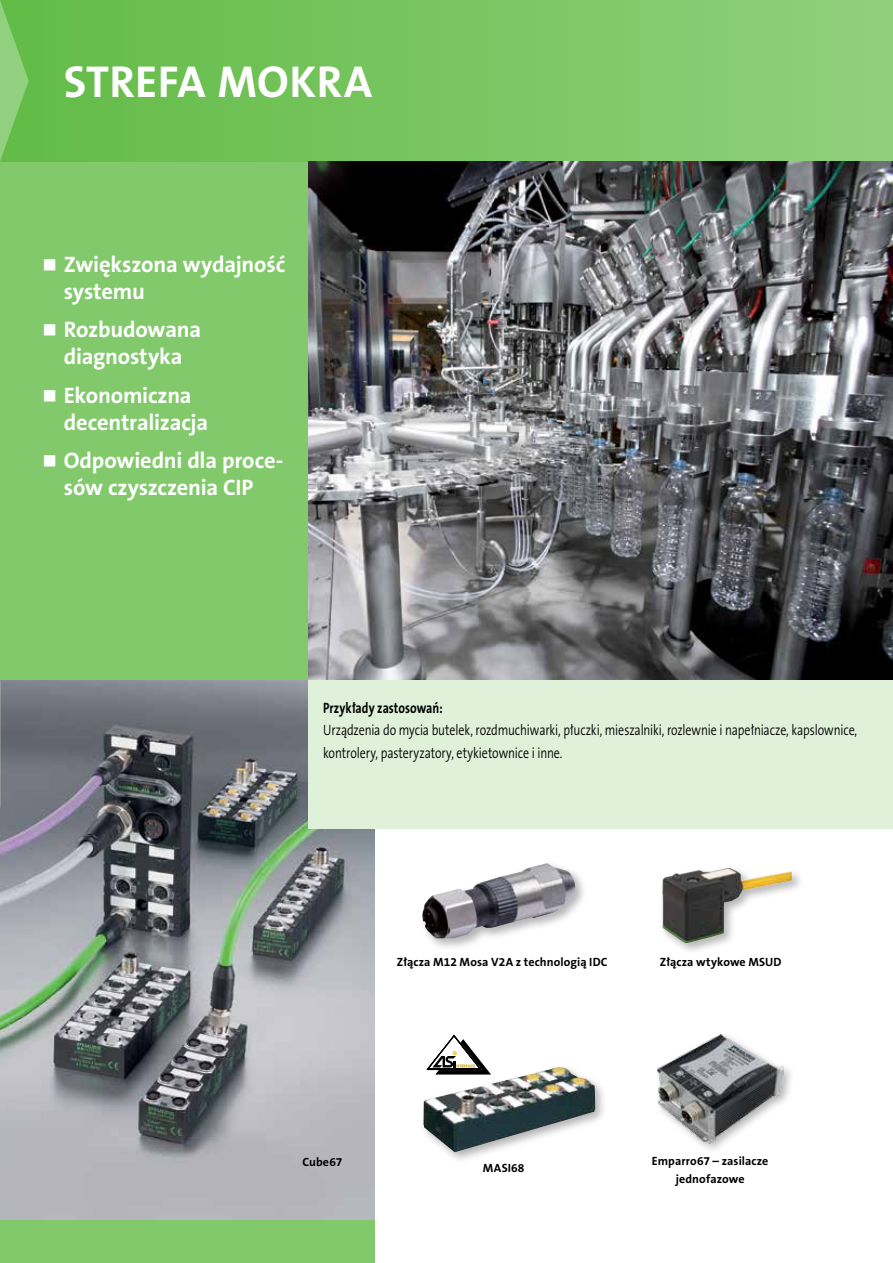
<style>
.page{position:relative;width:893px;height:1263px;background:#fff}
.page>*{position:absolute;margin:0;border:0;box-sizing:border-box;transform-origin:0 0}
.t1{font:700 45px "The Sans CE B7";letter-spacing:.005em;color:#fff}
.t2{font:700 22.5px/27px "The Sans CE B7";letter-spacing:-.01em;color:#fff}
.t3{font:300 15px/22.5px "The Sans CE B4";letter-spacing:-.01em;color:#000;scale:.8 1}
.t4{font:700 15px "The Sans CE B7";color:#000;scale:.8 1}
.t5{font:700 12px/18px "The Sans CE B7";letter-spacing:.005em;color:#000;text-align:center}
.t6{font:700 12px "The Sans B7";letter-spacing:.015em;color:#000}
</style>
<div class="page">
<div style="left:0;top:0;width:893px;height:162px;background:linear-gradient(to right,#62bb46,#91d07d)"></div>
<div style="left:0;top:162px;width:893px;height:518px;background:#81c96b"></div>
<img style="left:0;top:680px;width:374px;height:540px">
<img style="left:308px;top:162px;width:585px;height:518px">
<div style="left:308px;top:680px;width:585px;height:149px;background:#e0f1da"></div>
<div style="left:419px;top:860px;width:168px;height:91px;background:#000;opacity:.3"></div>
<img style="left:422px;top:863px;width:153px;height:75px">
<div style="left:658px;top:864px;width:146px;height:91px;background:#000;opacity:.3"></div>
<img style="left:662px;top:868px;width:130px;height:75px">
<svg style="left:0;top:0;width:29px;height:162px;background:#79c562"></svg>
<div style="left:420px;top:1063px;width:187px;height:101px;background:#000;opacity:.3"></div>
<img style="left:423px;top:1067px;width:173px;height:86px">
<svg style="left:426px;top:1035px;width:65px;height:39px"></svg>
<div style="left:0;top:1220px;width:374px;height:43px;background:#81c96b"></div>
<div style="left:654px;top:1030px;width:142px;height:125px;background:#000;opacity:.3"></div>
<img style="left:658px;top:1034px;width:126px;height:109px">
<h1 class="t1" style="left:64px;top:57px;width:310px">STREFA MOKRA</h1>
<h2 class="t2" style="left:64px;top:252px;width:223px">Zwiększona wydajność systemu</h2>
<h2 class="t2" style="left:64px;top:317px;width:139px">Rozbudowana diagnostyka</h2>
<h2 class="t2" style="left:64px;top:383px;width:146px">Ekonomiczna decentralizacja</h2>
<h2 class="t2" style="left:64px;top:448px;width:221px">Odpowiedni dla proce&shy;sów czyszczenia CIP</h2>
<p class="t4" style="left:323px;top:699px;width:151px">Przykłady zastosowań:</p>
<p class="t3" style="left:323px;top:720px;width:669px">Urządzenia do mycia butelek, rozdmuchiwarki, płuczki, mieszalniki, rozlewnie i napełniacze, kapslownice, kontrolery, pasteryzatory, etykietownice i inne.</p>
<p class="t5" style="left:397px;top:953px;width:212px">Złącza M12 Mosa V2A z technologią IDC</p>
<p class="t5" style="left:660px;top:953px;width:123px">Złącza wtykowe MSUD</p>
<p class="t5" style="left:302px;top:1153px;width:41px">Cube67</p>
<p class="t6" style="left:483px;top:1162px;width:43px">MASI68</p>
<p class="t5" style="left:652px;top:1152px;width:118px">Emparro67 – zasilacze jednofazowe</p>
</div>
